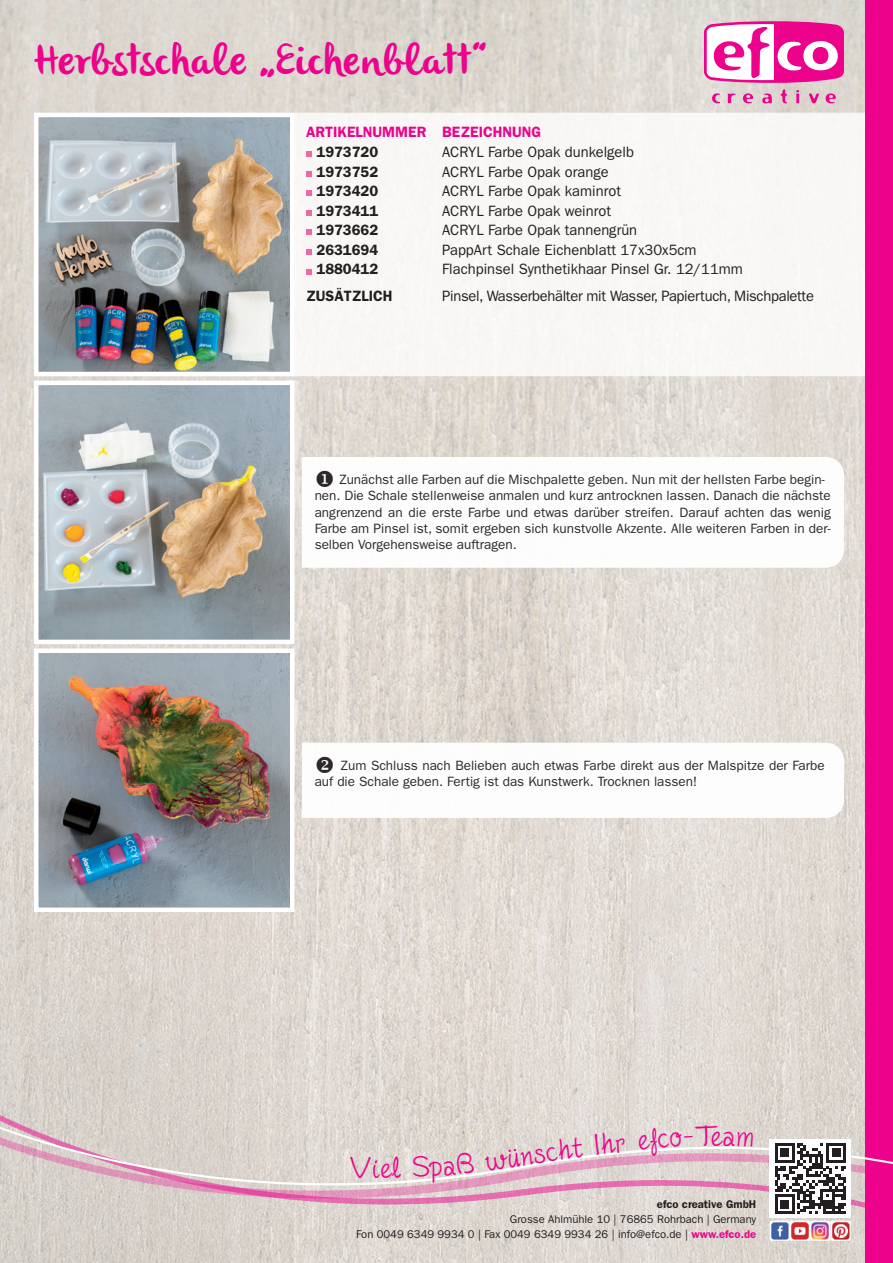
<style>
.page{position:relative;width:893px;height:1263px;background:#fff}
.page>*{position:absolute;margin:0;border:0;box-sizing:border-box;transform-origin:0 0}
.t1{font:42px "olivier";letter-spacing:.025em;color:#ed028c}
.t2{font:33px "Fineliner Script";color:#ed028c}
.t3{font:15px "Franklin Gothic";color:#231f20}
.t4{font:600 15px "Franklin Gothic";color:#231f20}
.t5{font:15px "Franklin Gothic";letter-spacing:-.02em;color:#231f20}
.t6{font:600 15px "Franklin Gothic";color:#ed028c}
.t7{font:13.5px/16.2px "Franklin Gothic";color:#231f20}
.t8{font:11.25px/15px "Franklin Gothic";color:#231f20;text-align:right}
.t9{font:600 11.25px "Franklin Gothic";color:#231f20}
.s1{font-weight:600;color:#ed028c}
</style>
<div class="page">
<img style="left:0;top:0;width:865px;height:1263px">
<div style="left:290px;top:113px;width:575px;height:263px;background:#f8f7f6"></div>
<div style="left:865px;top:0;width:28px;height:1263px;background:#ed028c"></div>
<svg style="left:0;top:1022px;width:893px;height:200px;background:#ddc9cc"></svg>
<svg style="left:302px;top:457px;width:542px;height:111px"></svg>
<svg style="left:302px;top:743px;width:542px;height:75px"></svg>
<div style="left:770px;top:1139px;width:81px;height:79px;background:#fff"></div>
<svg style="left:775px;top:1143px;width:71px;height:71px"></svg>
<img style="left:772px;top:1223px;width:16px;height:16px">
<div style="left:770px;top:1221px;width:20px;height:20px;border:1px solid #fff"></div>
<svg style="left:790px;top:1221px;width:19px;height:19px"></svg>
<div style="left:790px;top:1221px;width:20px;height:20px;border:1px solid #fff"></div>
<img style="left:812px;top:1221px;width:19px;height:19px">
<div style="left:810px;top:1221px;width:20px;height:20px;border:1px solid #fff"></div>
<svg style="left:831px;top:1221px;width:19px;height:19px"></svg>
<div style="left:831px;top:1221px;width:19px;height:20px;border:1px solid #fff"></div>
<svg style="left:306px;top:151px;width:6px;height:6px"></svg>
<svg style="left:306px;top:171px;width:6px;height:6px"></svg>
<svg style="left:306px;top:190px;width:6px;height:6px"></svg>
<svg style="left:306px;top:210px;width:6px;height:6px"></svg>
<svg style="left:306px;top:229px;width:6px;height:6px"></svg>
<svg style="left:306px;top:249px;width:6px;height:6px"></svg>
<svg style="left:306px;top:269px;width:6px;height:5px"></svg>
<svg style="left:704px;top:21px;width:140px;height:62px"></svg>
<svg style="left:743px;top:93px;width:10px;height:10px"></svg>
<svg style="left:780px;top:89px;width:7px;height:14px"></svg>
<svg style="left:728px;top:93px;width:8px;height:10px"></svg>
<svg style="left:809px;top:93px;width:10px;height:10px"></svg>
<svg style="left:712px;top:93px;width:8px;height:10px"></svg>
<svg style="left:762px;top:94px;width:10px;height:9px"></svg>
<svg style="left:796px;top:90px;width:3px;height:13px"></svg>
<svg style="left:826px;top:93px;width:10px;height:10px"></svg>
<img style="left:39px;top:118px;width:250px;height:253px">
<div style="left:34px;top:113px;width:260px;height:263px;border:4px solid #fff"></div>
<img style="left:39px;top:386px;width:250px;height:253px">
<div style="left:34px;top:381px;width:260px;height:263px;border:4px solid #fff"></div>
<img style="left:39px;top:653px;width:250px;height:254px">
<div style="left:34px;top:648px;width:260px;height:264px;border:4px solid #fff"></div>
<svg style="left:381px;top:1156px;width:20px;height:22px"></svg>
<svg style="left:413px;top:1152px;width:62px;height:31px;background:#e0d7d3"></svg>
<svg style="left:485px;top:1132px;width:141px;height:39px;background:#e1d2d2"></svg>
<svg style="left:638px;top:1125px;width:80px;height:31px;background:#e3d9d7"></svg>
<svg style="left:724px;top:1131px;width:29px;height:15px"></svg>
<h1 class="t1" style="left:34px;top:36px;width:457px">Herbstschale „Eichenblatt“</h1>
<p class="t6" style="left:306px;top:123px;width:237px">ARTIKELNUMMER BEZEICHNUNG</p>
<p class="t4" style="left:316px;top:143px;width:63px">1973720</p>
<p class="t3" style="left:442px;top:144px;width:193px">ACRYL Farbe Opak dunkelgelb</p>
<p class="t4" style="left:316px;top:163px;width:63px">1973752</p>
<p class="t3" style="left:442px;top:163px;width:168px">ACRYL Farbe Opak orange</p>
<p class="t4" style="left:316px;top:182px;width:63px">1973420</p>
<p class="t3" style="left:442px;top:183px;width:180px">ACRYL Farbe Opak kaminrot</p>
<p class="t4" style="left:316px;top:202px;width:63px">1973411</p>
<p class="t3" style="left:442px;top:202px;width:170px">ACRYL Farbe Opak weinrot</p>
<p class="t4" style="left:316px;top:221px;width:63px">1973662</p>
<p class="t3" style="left:442px;top:222px;width:196px">ACRYL Farbe Opak tannengrün</p>
<p class="t4" style="left:316px;top:241px;width:63px">2631694</p>
<p class="t3" style="left:442px;top:241px;width:256px">PappArt Schale Eichenblatt 17x30x5cm</p>
<p class="t4" style="left:316px;top:260px;width:63px">1880412</p>
<p class="t3" style="left:442px;top:261px;width:302px">Flachpinsel Synthetikhaar Pinsel Gr. 12/11mm</p>
<p class="t4" style="left:306px;top:287px;width:88px">ZUSÄTZLICH</p>
<p class="t5" style="left:442px;top:288px;width:373px">Pinsel, Wasserbehälter mit Wasser, Papiertuch, Mischpalette</p>
<p class="t7" style="left:315px;top:471px;width:518px">◆ Zunächst alle Farben auf die Mischpalette geben. Nun mit der hellsten Farbe begin&shy;nen. Die Schale stellenweise anmalen und kurz antrocknen lassen. Danach die nächste angrenzend an die erste Farbe und etwas darüber streifen. Darauf achten das wenig Farbe am Pinsel ist, somit ergeben sich kunstvolle Akzente. Alle weiteren Farben in der&shy;selben Vorgehensweise auftragen.</p>
<p class="t7" style="left:315px;top:757px;width:512px">❖ Zum Schluss nach Belieben auch etwas Farbe direkt aus der Malspitze der Farbe auf die Schale geben. Fertig ist das Kunstwerk. Trocknen lassen!</p>
<h2 class="t2" style="left:350px;top:1150px;width:31px">Vi</h2>
<h2 class="t2" style="left:711px;top:1118px;width:12px">e</h2>
<p class="t9" style="left:657px;top:1198px;width:101px">efco creative GmbH</p>
<p class="t8" style="left:356px;top:1212px;width:402px">Grosse Ahlmühle 10 | 76865 Rohrbach | Germany<br>Fon 0049 6349 9934 0 | Fax 0049 6349 9934 26 | info@efco.de | <span class="s1">www.efco.de</span></p>
</div>
